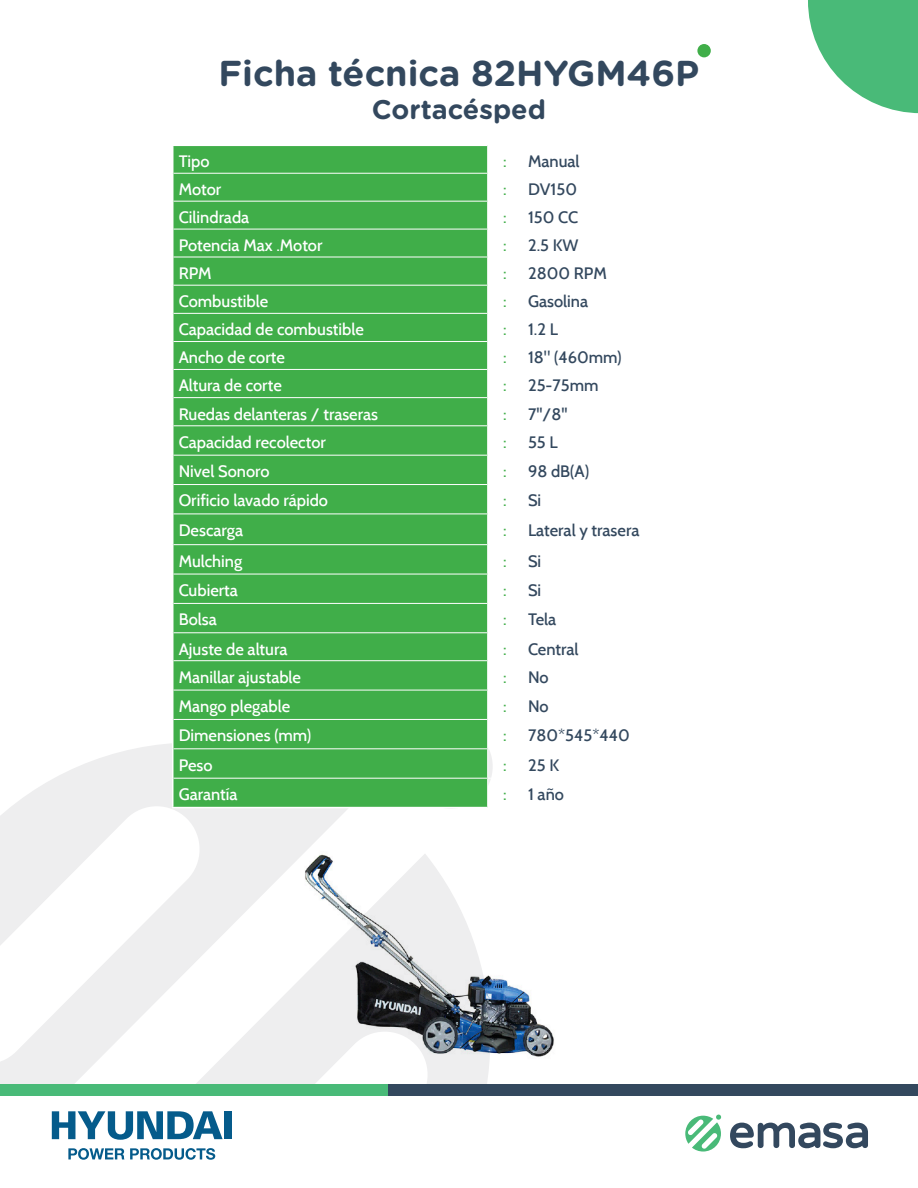
<style>
.page{position:relative;width:918px;height:1188px;background:#fff}
.page>*{position:absolute;margin:0;border:0;box-sizing:border-box;transform-origin:0 0}
.t1{font:700 36px "Gotham Rounded";color:#33485e}
.t2{font:700 27px "Gotham Rounded";color:#33485e}
.t3{font:500 16.5px "Cabin";color:#fff}
.t4{font:500 16.5px "Cabin";color:#33485e}
.t5{font:500 16.5px "Cabin";color:#40ae49}
</style>
<div class="page">
<svg style="left:0;top:743px;width:348px;height:341px;fill:#efeff0"></svg>
<div style="left:409px;top:724px;width:84px;height:85px;background:#eeeeef;border-radius:50%"></div>
<svg style="left:685px;top:1115px;width:36px;height:37px"></svg>
<svg style="left:730px;top:1123px;width:138px;height:25px"></svg>
<div style="left:0;top:1084px;width:388px;height:11px;background:#49ba78"></div>
<div style="left:388px;top:1084px;width:530px;height:11px;background:#33485e"></div>
<svg style="left:68px;top:1148px;width:147px;height:12px"></svg>
<svg style="left:52px;top:1111px;width:171px;height:29px"></svg>
<div style="left:225px;top:1111px;width:7px;height:28px;background:#055b8b"></div>
<svg style="left:808px;top:0;width:110px;height:113px"></svg>
<div style="left:173px;top:146px;width:314px;height:661px;background:#40ae49"></div>
<hr style="left:172px;top:719px;width:1px;height:30px;background:#fff">
<svg style="left:172px;top:749px;width:1px;height:58px"></svg>
<hr style="left:172px;top:807px;width:316px;height:1px;background:#fff">
<hr style="left:173px;top:173px;width:315px;height:1px;background:#fff">
<hr style="left:173px;top:201px;width:315px;height:1px;background:#fff">
<hr style="left:173px;top:229px;width:315px;height:1px;background:#fff">
<hr style="left:173px;top:257px;width:315px;height:1px;background:#fff">
<hr style="left:173px;top:285px;width:315px;height:1px;background:#fff">
<hr style="left:173px;top:313px;width:315px;height:1px;background:#fff">
<hr style="left:173px;top:341px;width:315px;height:1px;background:#fff">
<hr style="left:173px;top:369px;width:315px;height:1px;background:#fff">
<hr style="left:173px;top:397px;width:315px;height:1px;background:#fff">
<hr style="left:173px;top:425px;width:315px;height:1px;background:#fff">
<hr style="left:173px;top:455px;width:315px;height:1px;background:#fff">
<hr style="left:173px;top:484px;width:315px;height:1px;background:#fff">
<svg style="left:487px;top:146px;width:1px;height:368px"></svg>
<hr style="left:173px;top:514px;width:315px;height:1px;background:#fff">
<hr style="left:173px;top:544px;width:315px;height:1px;background:#fff">
<hr style="left:173px;top:574px;width:315px;height:1px;background:#fff">
<hr style="left:173px;top:603px;width:315px;height:1px;background:#fff">
<hr style="left:173px;top:632px;width:315px;height:1px;background:#fff">
<hr style="left:173px;top:660px;width:315px;height:1px;background:#fff">
<hr style="left:173px;top:690px;width:315px;height:1px;background:#fff">
<hr style="left:173px;top:719px;width:315px;height:1px;background:#fff">
<hr style="left:173px;top:748px;width:315px;height:1px;background:#fff">
<hr style="left:488px;top:748px;width:34px;height:1px;background:#fff">
<hr style="left:173px;top:778px;width:315px;height:1px;background:#fff">
<hr style="left:488px;top:778px;width:34px;height:1px;background:#fff">
<svg style="left:487px;top:545px;width:1px;height:262px"></svg>
<div style="left:697px;top:44px;width:14px;height:13px;background:#40ae49;border-radius:50%"></div>
<img style="left:276px;top:836px;width:278px;height:248px">
<p class="t1" style="left:219px;top:47px;width:482px">Ficha técnica 82HYGM46P</p>
<p class="t2" style="left:372px;top:89px;width:176px">Cortacésped</p>
<p class="t3" style="left:179px;top:151px;width:32px">Tipo</p>
<p class="t5" style="left:503px;top:151px;width:5px">:</p>
<p class="t4" style="left:528px;top:151px;width:53px">Manual</p>
<p class="t3" style="left:179px;top:179px;width:44px">Motor</p>
<p class="t5" style="left:503px;top:179px;width:5px">:</p>
<p class="t4" style="left:528px;top:179px;width:51px">DV150</p>
<p class="t3" style="left:179px;top:207px;width:72px">Cilindrada</p>
<p class="t5" style="left:503px;top:207px;width:5px">:</p>
<p class="t4" style="left:528px;top:207px;width:52px">150 CC</p>
<p class="t3" style="left:179px;top:235px;width:145px">Potencia Max .Motor</p>
<p class="t5" style="left:503px;top:235px;width:5px">:</p>
<p class="t4" style="left:528px;top:235px;width:52px">2.5 KW</p>
<p class="t3" style="left:179px;top:263px;width:34px">RPM</p>
<p class="t5" style="left:503px;top:263px;width:5px">:</p>
<p class="t4" style="left:528px;top:263px;width:80px">2800 RPM</p>
<p class="t3" style="left:179px;top:291px;width:91px">Combustible</p>
<p class="t5" style="left:503px;top:291px;width:5px">:</p>
<p class="t4" style="left:528px;top:291px;width:62px">Gasolina</p>
<p class="t3" style="left:179px;top:319px;width:187px">Capacidad de combustible</p>
<p class="t5" style="left:503px;top:319px;width:5px">:</p>
<p class="t4" style="left:528px;top:319px;width:32px">1.2 L</p>
<p class="t3" style="left:179px;top:348px;width:108px">Ancho de corte</p>
<p class="t5" style="left:503px;top:348px;width:5px">:</p>
<p class="t4" style="left:528px;top:348px;width:95px">18" (460mm)</p>
<p class="t3" style="left:179px;top:375px;width:105px">Altura de corte</p>
<p class="t5" style="left:503px;top:375px;width:5px">:</p>
<p class="t4" style="left:528px;top:375px;width:72px">25-75mm</p>
<p class="t3" style="left:179px;top:404px;width:201px">Ruedas delanteras / traseras</p>
<p class="t5" style="left:503px;top:404px;width:5px">:</p>
<p class="t4" style="left:528px;top:404px;width:41px">7''/8''</p>
<p class="t3" style="left:179px;top:432px;width:149px">Capacidad recolector</p>
<p class="t5" style="left:503px;top:432px;width:5px">:</p>
<p class="t4" style="left:528px;top:432px;width:31px">55 L</p>
<p class="t3" style="left:179px;top:461px;width:92px">Nivel Sonoro</p>
<p class="t5" style="left:503px;top:461px;width:5px">:</p>
<p class="t4" style="left:528px;top:461px;width:63px">98 dB(A)</p>
<p class="t3" style="left:179px;top:491px;width:151px">Orificio lavado rápido</p>
<p class="t5" style="left:503px;top:491px;width:5px">:</p>
<p class="t4" style="left:528px;top:491px;width:15px">Si</p>
<p class="t3" style="left:179px;top:520px;width:66px">Descarga</p>
<p class="t5" style="left:503px;top:520px;width:5px">:</p>
<p class="t4" style="left:528px;top:520px;width:113px">Lateral y trasera</p>
<p class="t3" style="left:179px;top:551px;width:65px">Mulching</p>
<p class="t5" style="left:503px;top:551px;width:5px">:</p>
<p class="t4" style="left:528px;top:551px;width:15px">Si</p>
<p class="t3" style="left:179px;top:580px;width:61px">Cubierta</p>
<p class="t5" style="left:503px;top:580px;width:5px">:</p>
<p class="t4" style="left:528px;top:580px;width:15px">Si</p>
<p class="t3" style="left:179px;top:609px;width:40px">Bolsa</p>
<p class="t5" style="left:503px;top:609px;width:5px">:</p>
<p class="t4" style="left:528px;top:609px;width:30px">Tela</p>
<p class="t3" style="left:179px;top:639px;width:110px">Ajuste de altura</p>
<p class="t5" style="left:503px;top:639px;width:5px">:</p>
<p class="t4" style="left:528px;top:639px;width:52px">Central</p>
<p class="t3" style="left:179px;top:667px;width:124px">Manillar ajustable</p>
<p class="t5" style="left:503px;top:667px;width:5px">:</p>
<p class="t4" style="left:528px;top:667px;width:22px">No</p>
<p class="t3" style="left:179px;top:696px;width:113px">Mango plegable</p>
<p class="t5" style="left:503px;top:696px;width:5px">:</p>
<p class="t4" style="left:528px;top:696px;width:22px">No</p>
<p class="t3" style="left:179px;top:725px;width:134px">Dimensiones (mm)</p>
<p class="t5" style="left:503px;top:725px;width:5px">:</p>
<p class="t4" style="left:528px;top:725px;width:103px">780*545*440</p>
<p class="t3" style="left:179px;top:755px;width:35px">Peso</p>
<p class="t5" style="left:503px;top:755px;width:5px">:</p>
<p class="t4" style="left:528px;top:755px;width:33px">25 K</p>
<p class="t3" style="left:179px;top:784px;width:60px">Garantía</p>
<p class="t5" style="left:503px;top:784px;width:5px">:</p>
<p class="t4" style="left:528px;top:784px;width:38px">1 año</p>
</div>
